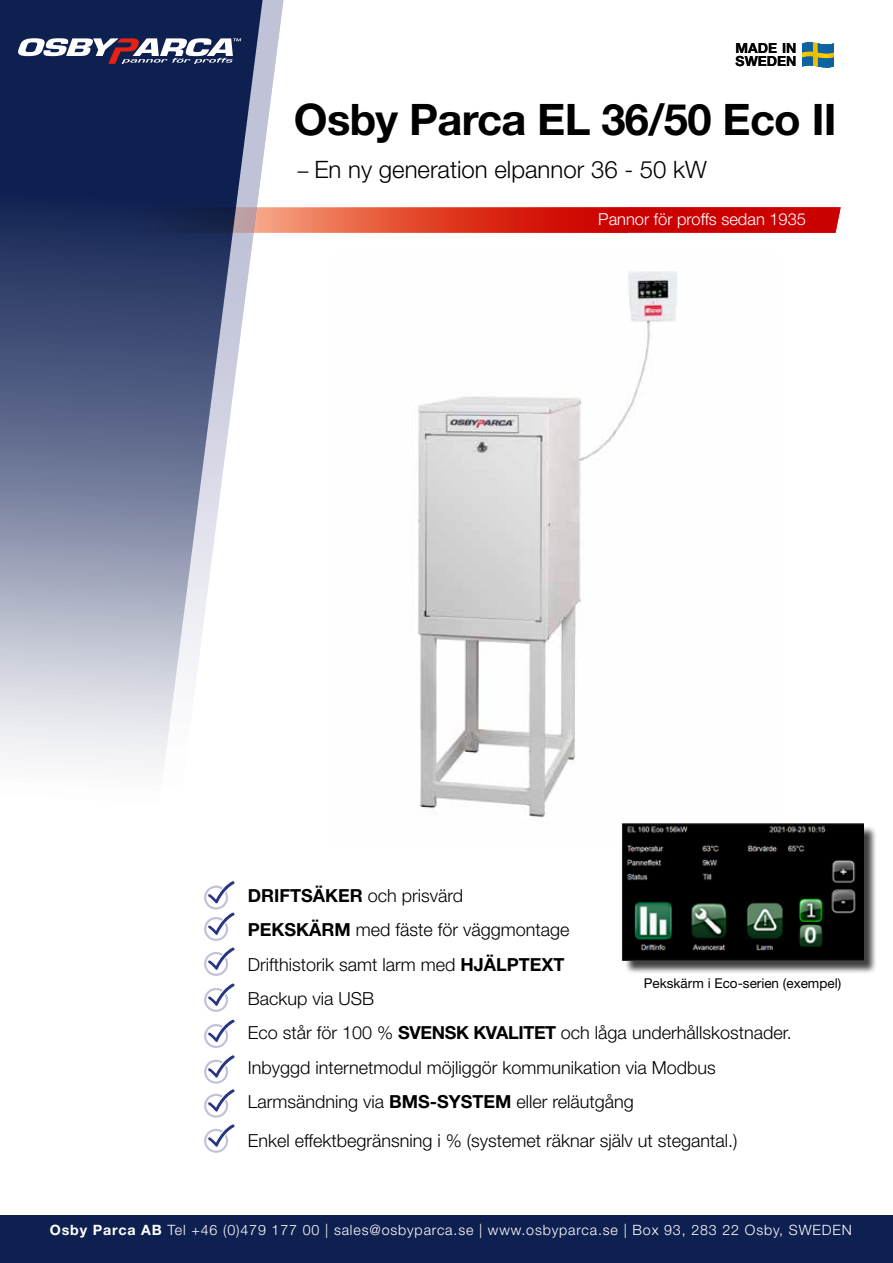
<style>
.page{position:relative;width:893px;height:1263px;background:#fff}
.page>*{position:absolute;margin:0;border:0;box-sizing:border-box;transform-origin:0 0}
.t1{font:700 43.5px "Helvetica Neue LT Std";letter-spacing:-.015em;color:#000}
.t2{font:300 24px "Helvetica Neue LT Std";color:#000}
.t3{font:300 18px/34.3px "Helvetica Neue LT Std";color:#000}
.t4{font:300 16.5px "Helvetica Neue LT Std";color:#fff}
.t5{font:300 14.25px "Helvetica Neue LT Std";letter-spacing:.06em;color:#fff}
.t6{font:700 13.95px/13.5px "Helvetica Neue LT Std";color:#000}
.t7{font:13.5px "Helvetica Neue LT Std";color:#000}
.s1{font-size:21.3px}
.s2{font-weight:700}
</style>
<div class="page">
<img style="left:418px;top:271px;width:260px;height:576px">
<div style="left:0;top:1215px;width:893px;height:48px;background:#0e2050"></div>
<svg style="left:263px;top:0;width:21px;height:159px"></svg>
<svg style="left:0;top:0;width:263px;height:910px"></svg>
<svg style="left:802px;top:42px;width:32px;height:26px"></svg>
<svg style="left:18px;top:38px;width:223px;height:26px"></svg>
<svg style="left:137px;top:207px;width:704px;height:26px;background:#bc2f2a"></svg>
<div style="left:624px;top:825px;width:253px;height:149px;background:#000;opacity:.75"></div>
<img style="left:622px;top:823px;width:241px;height:137px">
<div style="left:204px;top:1129px;width:24px;height:24px;border:2px solid #c0c2d8;border-radius:50%"></div>
<svg style="left:206px;top:1124px;width:29px;height:24px"></svg>
<div style="left:204px;top:1094px;width:24px;height:24px;border:2px solid #c0c2d8;border-radius:50%"></div>
<svg style="left:206px;top:1089px;width:29px;height:24px"></svg>
<div style="left:204px;top:1024px;width:24px;height:24px;border:2px solid #c0c2d8;border-radius:50%"></div>
<svg style="left:206px;top:1019px;width:29px;height:24px"></svg>
<div style="left:204px;top:1060px;width:24px;height:24px;border:2px solid #c0c2d8;border-radius:50%"></div>
<svg style="left:206px;top:1054px;width:29px;height:25px"></svg>
<div style="left:204px;top:988px;width:24px;height:24px;border:2px solid #c0c2d8;border-radius:50%"></div>
<svg style="left:206px;top:983px;width:29px;height:24px"></svg>
<div style="left:204px;top:952px;width:24px;height:24px;border:2px solid #c0c2d8;border-radius:50%"></div>
<svg style="left:206px;top:947px;width:29px;height:24px"></svg>
<div style="left:204px;top:917px;width:24px;height:24px;border:2px solid #c0c2d8;border-radius:50%"></div>
<svg style="left:206px;top:912px;width:29px;height:24px"></svg>
<div style="left:204px;top:885px;width:24px;height:24px;border:2px solid #c0c2d8;border-radius:50%"></div>
<svg style="left:206px;top:880px;width:31px;height:25px"></svg>
<p class="t6" style="left:736px;top:41px;width:62px">MADE IN<br>SWEDEN</p>
<h1 class="t1" style="left:294px;top:92px;width:544px">Osby Parca EL 36/50 Eco II</h1>
<h2 class="t2" style="left:298px;top:154px;width:411px"><span class="s1">–</span> En ny generation elpannor 36 - 50 kW</h2>
<p class="t4" style="left:598px;top:209px;width:209px">Pannor för proffs sedan 1935</p>
<p class="t3" style="left:248px;top:878px;width:545px"><span class="s2">DRIFTSÄKER</span> och prisvärd<br><span class="s2">PEKSKÄRM</span> med fäste för väggmontage<br>Drifthistorik samt larm med <span class="s2">HJÄLPTEXT<br></span>Backup via USB<br>Eco står för 100 % <span class="s2">SVENSK KVALITET</span> och låga underhållskostnader.<br>Inbyggd internetmodul möjliggör kommunikation via Modbus Larmsändning via <span class="s2">BMS-SYSTEM</span> eller reläutgång</p>
<p class="t3" style="left:248px;top:1122px;width:491px">Enkel effektbegränsning i % (systemet räknar själv ut stegantal.)</p>
<p class="t7" style="left:644px;top:975px;width:199px">Pekskärm i Eco-serien (exempel)</p>
<p class="t5" style="left:50px;top:1221px;width:803px"><span class="s2">Osby Parca AB</span> Tel +46 (0)479 177 00 | sales@osbyparca.se | www.osbyparca.se | Box 93, 283 22 Osby, SWEDEN</p>
<p class="t5" style="left:63px;top:1221px;width:777px"><span class="s2">Osby Parca</span> Tel +46 (0)479 177 00 | sales@osbyparca.se | www.osbyparca.se | Box 93, 283 22 Osby, SWEDEN</p>
</div>
